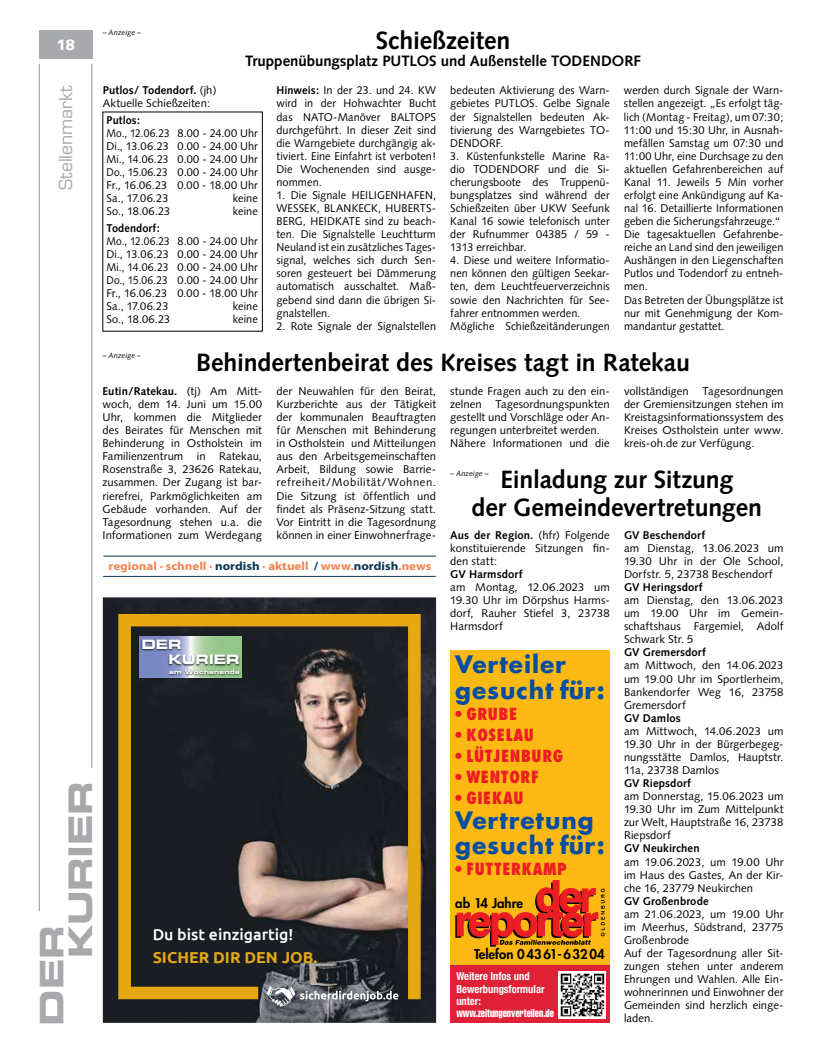
<style>
.page{position:relative;width:819px;height:1053px;background:#fff}
.page>*{position:absolute;margin:0;border:0;box-sizing:border-box;transform-origin:0 0}
.t1{font:32.5px/28.9px "Eurostile LT Std Bold Ex 2";letter-spacing:-.01em;color:#a7a9ac}
.t2{font:700 25px/27.5px "Syntax LT Std";letter-spacing:-.005em;color:#000;text-align:center}
.t3{font:700 23.38px/25.1px "Futura Std";letter-spacing:.04em;color:#034ea2}
.t4{font:17.5px "Eurostile LT Std";letter-spacing:-.005em;color:#a7a9ac}
.t5{font:800 condensed 16.25px "Futura Std";letter-spacing:.04em;color:#ed1d24}
.t6{font:500 15.75px/22.9px "Ubuntu";color:#fff}
.t7{font:700 15px "Syntax LT Std";letter-spacing:-.005em;color:#000}
.t8{font:900 15px "Syntax LT Std";color:#fff}
.t9{font:800 13.12px "Futura Std";color:#000}
.t10{font:13px/15px "Eurostile LT Std Bold Ex 2";letter-spacing:-.01em;color:#fff}
.t11{font:700 11.88px "Myriad Pro";color:#f28654;scale:1.1 1}
.t12{font:11.25px/13px "Syntax";letter-spacing:.005em;color:#000;text-align:justify}
.t13{font:11.25px/13px "Syntax";letter-spacing:.005em;color:#000;scale:.9 1}
.t14{font:700 condensed 11.12px/12.4px "Helvetica Neue";color:#fff;scale:.95 1}
.t15{font:italic 7.5px "Syntax LT Std";letter-spacing:.01em;color:#000}
.t16{font:6.25px "Eurostile Bold Extended Two";letter-spacing:.04em;color:#fff}
.s1{font-weight:700}
.s2{color:#0b3656}
.s3{font-weight:700;color:#e5a812}
.s4{font-family:"Helvetica LT Std Comp";font-weight:400;font-stretch:normal}
</style>
<div class="page">
<hr style="left:39px;top:64px;width:1px;height:847px;background:#939598">
<hr style="left:92px;top:64px;width:1px;height:703px;background:#939598">
<div style="left:39px;top:30px;width:53px;height:29px;background:#a7a9ac"></div>
<div style="left:450px;top:650px;width:159px;height:372px;background:#fdb913"></div>
<div style="left:450px;top:965px;width:159px;height:57px;background:#de2137"></div>
<img style="left:559px;top:971px;width:46px;height:47px">
<svg style="left:455px;top:880px;width:149px;height:66px"></svg>
<img style="left:103px;top:597px;width:333px;height:425px">
<svg style="left:112px;top:607px;width:315px;height:404px;background:#4a4130"></svg>
<img style="left:266px;top:985px;width:136px;height:25px">
<svg style="left:267px;top:985px;width:131px;height:21px;background:#777980"></svg>
<svg style="left:139px;top:636px;width:103px;height:41px"></svg>
<div style="left:140px;top:638px;width:101px;height:29px;background:#000;opacity:.75"></div>
<div style="left:167px;top:668px;width:74px;height:9px;background:#000;opacity:.75"></div>
<hr style="left:103px;top:555px;width:333px;height:1px;background:#0b3656">
<hr style="left:103px;top:576px;width:333px;height:1px;background:#0b3656">
<p class="t8" style="left:56px;top:36px;width:20px">18</p>
<p class="t4" style="left:55px;top:190px;width:106px;rotate:-90deg">Stellenmarkt</p>
<p class="t1" style="left:37px;top:958px;width:179px;text-indent:-67px;rotate:-90deg">DER<br>KURIER</p>
<p class="t15" style="left:103px;top:28px;width:40px">– Anzeige –</p>
<p class="t2" style="left:376px;top:27px;width:136px">Schießzeiten</p>
<p class="t7" style="left:245px;top:53px;width:397px">Truppenübungsplatz PUTLOS und Außenstelle TODENDORF</p>
<p class="t12" style="left:103px;top:84px;width:115px"><span class="s1">Putlos/ Todendorf.</span> (jh)<br>Aktuelle Schießzeiten:</p>
<p class="t13" style="left:107px;top:114px;width:170px"><span class="s1">Putlos:<br></span>Mo., 12.06.23 8.00 - 24.00 Uhr<br>Di., 13.06.23 0.00 - 24.00 Uhr<br>Mi., 14.06.23 0.00 - 24.00 Uhr<br>Do., 15.06.23 0.00 - 24.00 Uhr<br>Fr., 16.06.23 0.00 - 18.00 Uhr<br>Sa., 17.06.23</p>
<p class="t12" style="left:233px;top:192px;width:26px">keine</p>
<p class="t12" style="left:107px;top:205px;width:65px">So., 18.06.23</p>
<p class="t12" style="left:233px;top:205px;width:26px">keine</p>
<p class="t13" style="left:107px;top:221px;width:170px"><span class="s1">Todendorf:<br></span>Mo., 12.06.23 8.00 - 24.00 Uhr<br>Di., 13.06.23 0.00 - 24.00 Uhr<br>Mi., 14.06.23 0.00 - 24.00 Uhr<br>Do., 15.06.23 0.00 - 24.00 Uhr<br>Fr., 16.06.23 0.00 - 18.00 Uhr<br>Sa., 17.06.23</p>
<p class="t12" style="left:233px;top:299px;width:26px">keine</p>
<p class="t12" style="left:107px;top:312px;width:65px">So., 18.06.23</p>
<p class="t12" style="left:233px;top:312px;width:26px">keine</p>
<p class="t12" style="left:276px;top:84px;width:161px"><span class="s1">Hinweis:</span> In der 23. und 24. KW wird in der Hohwachter Bucht das NATO-Manöver BALTOPS durchgeführt. In dieser Zeit sind die Warngebiete durchgängig ak&shy;tiviert. Eine Einfahrt ist verboten!<br>Die Wochenenden sind ausge&shy;nommen.</p>
<p class="t12" style="left:276px;top:188px;width:161px">1. Die Signale HEILIGENHAFEN, WESSEK, BLANKECK, HUBERTS-BERG, HEIDKATE sind zu beach&shy;ten. Die Signalstelle Leuchtturm Neuland ist ein zusätzliches Tages&shy;signal, welches sich durch Sen&shy;soren gesteuert bei Dämmerung automatisch ausschaltet. Maß&shy;gebend sind dann die übrigen Si&shy;gnalstellen.</p>
<p class="t12" style="left:276px;top:319px;width:161px">2. Rote Signale der Signalstellen</p>
<p class="t12" style="left:450px;top:84px;width:161px">bedeuten Aktivierung des Warn&shy;gebietes PUTLOS. Gelbe Signale der Signalstellen bedeuten Ak&shy;tivierung des Warngebietes TO-DENDORF.</p>
<p class="t12" style="left:450px;top:149px;width:161px">3. Küstenfunkstelle Marine Ra&shy;dio TODENDORF und die Si&shy;cherungsboote des Truppenü&shy;bungsplatzes sind während der Schießzeiten über UKW Seefunk Kanal 16 sowie telefonisch unter der Rufnummer 04385 / 59 - 1313 erreichbar.</p>
<p class="t12" style="left:450px;top:254px;width:161px;text-align:left">4. Diese und weitere Informatio&shy;nen können den gültigen Seekar&shy;ten, dem Leuchtfeuerverzeichnis sowie den Nachrichten für See&shy;fahrer entnommen werden.<br>Mögliche Schießzeitänderungen</p>
<p class="t12" style="left:624px;top:84px;width:161px;text-align:left">werden durch Signale der Warn&shy;stellen angezeigt. „Es erfolgt täg&shy;lich (Montag - Freitag), um 07:30;<br>11:00 und 15:30 Uhr, in Ausnah&shy;mefällen Samstag um 07:30 und<br>11:00 Uhr, eine Durchsage zu den aktuellen Gefahrenbereichen auf<br>Kanal 11. Jeweils 5 Min vorher erfolgt eine Ankündigung auf Ka&shy;nal 16. Detaillierte Informationen geben die Sicherungsfahrzeuge.“<br>Die tagesaktuellen Gefahrenbe&shy;reiche an Land sind den jeweiligen<br>Aushängen in den Liegenschaften<br>Putlos und Todendorf zu entneh&shy;men.<br>Das Betreten der Übungsplätze ist nur mit Genehmigung der Kom&shy;mandantur gestattet.</p>
<p class="t2" style="left:196px;top:349px;width:495px">Behindertenbeirat des Kreises tagt in Ratekau</p>
<p class="t12" style="left:102px;top:384px;width:161px"><span class="s1">Eutin/Ratekau.</span> (tj) Am Mitt&shy;woch, dem 14. Juni um 15.00<br>Uhr, kommen die Mitglieder des Beirates für Menschen mit Behinderung in Ostholstein im Familienzentrum in Ratekau, Rosenstraße 3, 23626 Ratekau, zusammen. Der Zugang ist bar&shy;rierefrei, Parkmöglichkeiten am Gebäude vorhanden. Auf der Tagesordnung stehen u.a. die Informationen zum Werdegang</p>
<p class="t12" style="left:276px;top:384px;width:161px">der Neuwahlen für den Beirat, Kurzberichte aus der Tätigkeit der kommunalen Beauftragten für Menschen mit Behinderung in Ostholstein und Mitteilungen aus den Arbeitsgemeinschaften Arbeit, Bildung sowie Barrie&shy;refreiheit/Mobilität/Wohnen.<br>Die Sitzung ist öffentlich und findet als Präsenz-Sitzung statt.<br>Vor Eintritt in die Tagesordnung können in einer Einwohnerfrage-</p>
<p class="t15" style="left:103px;top:351px;width:40px">– Anzeige –</p>
<p class="t12" style="left:450px;top:384px;width:161px;text-align:left">stunde Fragen auch zu den ein&shy;zelnen Tagesordnungspunkten gestellt und Vorschläge oder An&shy;regungen unterbreitet werden.<br>Nähere Informationen und die</p>
<p class="t12" style="left:624px;top:384px;width:161px">vollständigen Tagesordnungen der Gremiensitzungen stehen im Kreistagsinformationssystem des Kreises Ostholstein unter www. kreis-oh.de zur Verfügung.</p>
<p class="t2" style="left:471px;top:466px;width:292px">Einladung zur Sitzung<br>der Gemeindevertretungen</p>
<p class="t12" style="left:450px;top:528px;width:161px;text-align:left"><span class="s1">Aus der Region.</span> (hfr) Folgende konstituierende Sitzungen fin&shy;den statt:<br><span class="s1">GV Harmsdorf<br></span>am Montag, 12.06.2023 um<br>19.30 Uhr im Dörpshus Harms&shy;dorf, Rauher Stiefel 3, 23738<br>Harmsdorf</p>
<p class="t15" style="left:450px;top:468px;width:40px">– Anzeige –</p>
<p class="t12" style="left:624px;top:528px;width:161px;text-align:left"><span class="s1">GV Beschendorf<br></span>am Dienstag, 13.06.2023 um<br>19.30 Uhr in der Ole School,<br>Dorfstr. 5, 23738 Beschendorf<br><span class="s1">GV Heringsdorf<br></span>am Dienstag, den 13.06.2023 um 19.00 Uhr im Gemein&shy;schaftshaus Fargemiel, Adolf<br>Schwark Str. 5<br><span class="s1">GV Gremersdorf<br></span>am Mittwoch, den 14.06.2023 um 19.00 Uhr im Sportlerheim,<br>Bankendorfer Weg 16, 23758<br>Gremersdorf<br><span class="s1">GV Damlos<br></span>am Mittwoch, 14.06.2023 um<br>19.30 Uhr in der Bürgerbegeg&shy;nungsstätte Damlos, Hauptstr.<br>11a, 23738 Damlos<br><span class="s1">GV Riepsdorf<br></span>am Donnerstag, 15.06.2023 um<br>19.30 Uhr im Zum Mittelpunkt zur Welt, Hauptstraße 16, 23738<br>Riepsdorf<br><span class="s1">GV Neukirchen<br></span>am 19.06.2023, um 19.00 Uhr im Haus des Gastes, An der Kir&shy;che 16, 23779 Neukirchen<br><span class="s1">GV Großenbrode<br></span>am 21.06.2023, um 19.00 Uhr im Meerhus, Südstrand, 23775<br>Großenbrode<br>Auf der Tagesordnung aller Sit&shy;zungen stehen unter anderem<br>Ehrungen und Wahlen. Alle Ein&shy;wohnerinnen und Einwohner der<br>Gemeinden sind herzlich einge&shy;laden.</p>
<p class="t11" style="left:109px;top:559px;width:295px">regional · schnell · <span class="s2">nordish</span> · aktuell <span class="s2">/</span> www.<span class="s2">nordish</span>.news</p>
<p class="t10" style="left:168px;top:636px;width:73px;text-indent:-27px">DER<br>KURIER</p>
<p class="t16" style="left:169px;top:666px;width:72px">am Wochenende</p>
<p class="t3" style="left:455px;top:651px;width:151px">Verteiler gesucht für:</p>
<p class="t5" style="left:455px;top:703px;width:63px">• GRUBE</p>
<p class="t5" style="left:455px;top:724px;width:80px">• KOSELAU</p>
<p class="t5" style="left:455px;top:745px;width:109px">• LÜTJENBURG</p>
<p class="t5" style="left:455px;top:766px;width:85px">• WENTORF</p>
<p class="t5" style="left:455px;top:787px;width:70px">• GIEKAU</p>
<p class="t3" style="left:455px;top:807px;width:151px">Vertretung gesucht für:</p>
<p class="t5" style="left:455px;top:858px;width:113px">• FUTTERKAMP</p>
<p class="t9" style="left:455px;top:895px;width:69px">ab 14 Jahre</p>
<p class="t6" style="left:153px;top:922px;width:166px">Du bist einzigartig!<br><span class="s3">SICHER DIR DEN JOB.</span></p>
<p class="t9" style="left:474px;top:945px;width:132px">Telefon 0 43 61- 6 32 04</p>
<p class="t14" style="left:456px;top:969px;width:104px">Weitere Infos und<br>Bewerbungsformular unter: <span class="s4">www.zeitungenverteilen.de</span></p>
</div>
